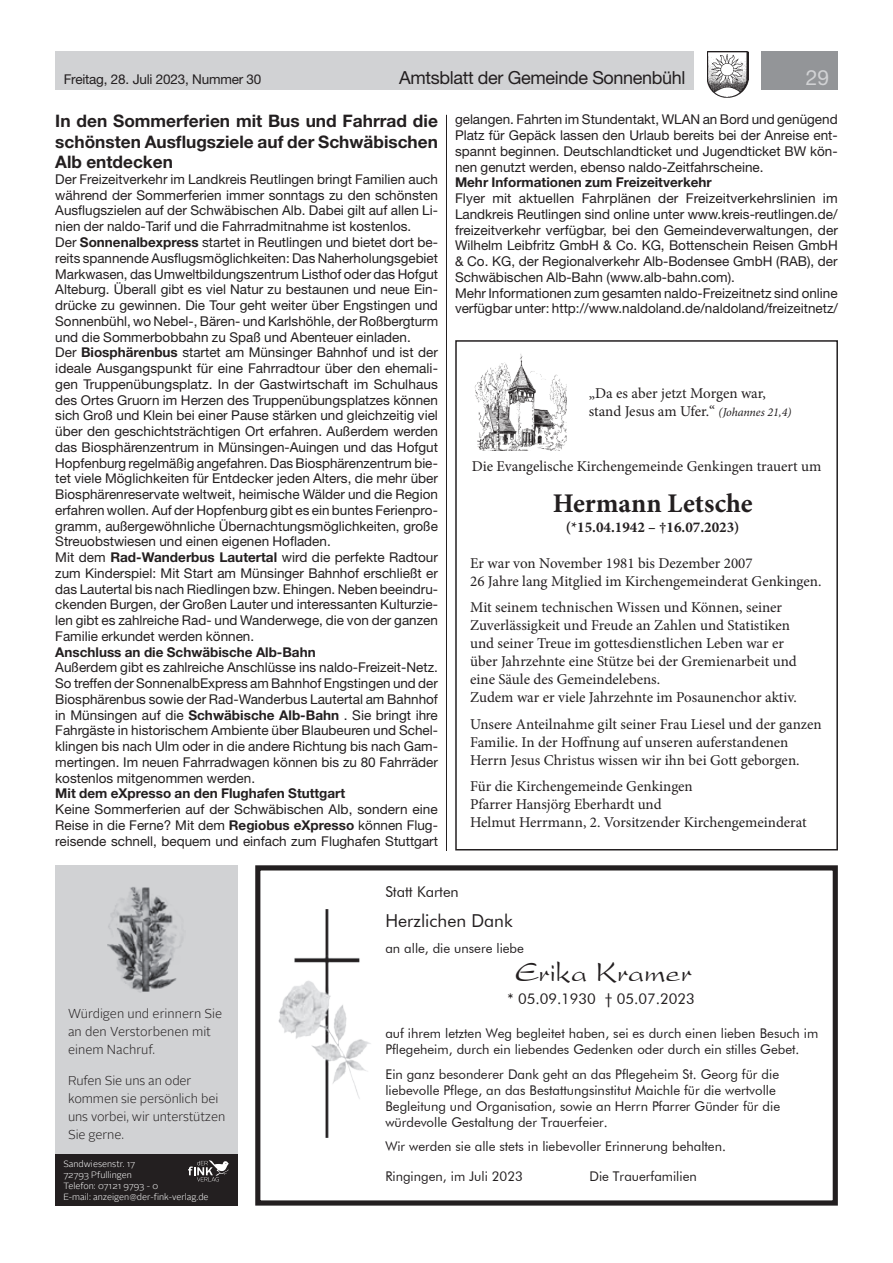
<style>
.page{position:relative;width:893px;height:1263px;background:#fff}
.page>*{position:absolute;margin:0;border:0;box-sizing:border-box;transform-origin:0 0}
.t1{font:29.7px "President Plain";color:#231f20}
.t2{font:700 27px "Minion Pro";color:#231f20}
.t3{font:21px "Helvetica Neue LT Std";color:#d1d2d4}
.t4{font:18px "Helvetica Neue LT Std";letter-spacing:-.02em;color:#231f20}
.t5{font:17.85px "Futura BT";color:#231f20}
.t6{font:700 17.25px/20.5px "Helvetica Neue LT Std";color:#231f20;text-align:justify}
.t7{font:15px/18px "Minion Pro";color:#231f20}
.t8{font:700 15px "Minion Pro";color:#231f20}
.t9{font:14.85px "Futura BT";color:#231f20}
.t10{font:13.5px/15.8px "Helvetica Neue LT Std";color:#231f20;text-align:justify}
.t11{font:700 13.5px "Helvetica Neue LT Std";color:#231f20}
.t12{font:13.35px/16px "Futura BT";color:#231f20}
.t13{font:300 12.75px/18px "Alright Web";letter-spacing:-.01em;color:#231f20}
.t14{font:300 9px/10.8px "Alright Web";color:#fff}
.s1{font-weight:700}
.s2{font-style:italic;font-size:12px}
</style>
<div class="page">
<div style="left:55px;top:51px;width:639px;height:38px;background:#d1d2d4"></div>
<div style="left:761px;top:51px;width:77px;height:38px;background:#939598"></div>
<img style="left:707px;top:51px;width:41px;height:47px">
<hr style="left:446px;top:115px;width:1px;height:735px;background:#231f20">
<svg style="left:255px;top:865px;width:583px;height:340px"></svg>
<img style="left:278px;top:909px;width:93px;height:228px">
<img style="left:475px;top:354px;width:91px;height:96px">
<div style="left:455px;top:340px;width:383px;height:510px;border:2px solid #231f20"></div>
<div style="left:55px;top:865px;width:183px;height:295px;background:#d1d2d4"></div>
<div style="left:55px;top:1154px;width:183px;height:51px;background:#231f20"></div>
<svg style="left:188px;top:1160px;width:41px;height:21px"></svg>
<img style="left:107px;top:887px;width:74px;height:105px">
<p class="t10" style="left:64px;top:71px;width:199px">Freitag, 28. Juli 2023, Nummer 30</p>
<h3 class="t4" style="left:399px;top:67px;width:288px">Amtsblatt der Gemeinde Sonnenbühl</h3>
<h3 class="t3" style="left:806px;top:65px;width:25px">29</h3>
<p class="t6" style="left:55px;top:110px;width:384px">In den Sommerferien mit Bus und Fahrrad die schönsten Ausflugsziele auf der Schwäbischen Alb entdecken</p>
<p class="t10" style="left:55px;top:171px;width:384px;text-align:left">Der Freizeitverkehr im Landkreis Reutlingen bringt Familien auch während der Sommerferien immer sonntags zu den schönsten Ausflugszielen auf der Schwäbischen Alb. Dabei gilt auf allen Li&shy;nien der naldo-Tarif und die Fahrradmitnahme ist kostenlos.<br>Der <span class="s1">Sonnenalbexpress</span> startet in Reutlingen und bietet dort be&shy;reits spannende Ausflugsmöglichkeiten: Das Naherholungsgebiet Markwasen, das Umweltbildungszentrum Listhof oder das Hofgut Alteburg. Überall gibt es viel Natur zu bestaunen und neue Ein&shy;drücke zu gewinnen. Die Tour geht weiter über Engstingen und Sonnenbühl, wo Nebel-, Bären- und Karlshöhle, der Roßbergturm und die Sommerbobbahn zu Spaß und Abenteuer einladen.<br>Der <span class="s1">Biosphärenbus</span> startet am Münsinger Bahnhof und ist der ideale Ausgangspunkt für eine Fahrradtour über den ehemali&shy;gen Truppenübungsplatz. In der Gastwirtschaft im Schulhaus des Ortes Gruorn im Herzen des Truppenübungsplatzes können sich Groß und Klein bei einer Pause stärken und gleichzeitig viel über den geschichtsträchtigen Ort erfahren. Außerdem werden das Biosphärenzentrum in Münsingen-Auingen und das Hofgut Hopfenburg regelmäßig angefahren. Das Biosphärenzentrum bie&shy;tet viele Möglichkeiten für Entdecker jeden Alters, die mehr über Biosphärenreservate weltweit, heimische Wälder und die Region erfahren wollen. Auf der Hopfenburg gibt es ein buntes Ferienpro&shy;gramm, außergewöhnliche Übernachtungsmöglichkeiten, große Streuobstwiesen und einen eigenen Hofladen.<br>Mit dem <span class="s1">Rad-Wanderbus Lautertal</span> wird die perfekte Radtour zum Kinderspiel: Mit Start am Münsinger Bahnhof erschließt er das Lautertal bis nach Riedlingen bzw. Ehingen. Neben beeindru&shy;ckenden Burgen, der Großen Lauter und interessanten Kulturzie&shy;len gibt es zahlreiche Rad- und Wanderwege, die von der ganzen Familie erkundet werden können.</p>
<p class="t11" style="left:55px;top:643px;width:262px">Anschluss an die Schwäbische Alb-Bahn</p>
<p class="t10" style="left:55px;top:659px;width:384px">Außerdem gibt es zahlreiche Anschlüsse ins naldo-Freizeit-Netz.<br>So treffen der SonnenalbExpress am Bahnhof Engstingen und der Biosphärenbus sowie der Rad-Wanderbus Lautertal am Bahnhof in Münsingen auf die <span class="s1">Schwäbische Alb-Bahn</span> . Sie bringt ihre Fahrgäste in historischem Ambiente über Blaubeuren und Schel&shy;klingen bis nach Ulm oder in die andere Richtung bis nach Gam&shy;mertingen. Im neuen Fahrradwagen können bis zu 80 Fahrräder kostenlos mitgenommen werden.</p>
<p class="t11" style="left:55px;top:785px;width:291px">Mit dem eXpresso an den Flughafen Stuttgart</p>
<p class="t10" style="left:55px;top:801px;width:384px">Keine Sommerferien auf der Schwäbischen Alb, sondern eine Reise in die Ferne? Mit dem <span class="s1">Regiobus eXpresso</span> können Flug&shy;reisende schnell, bequem und einfach zum Flughafen Stuttgart</p>
<p class="t10" style="left:455px;top:112px;width:384px">gelangen. Fahrten im Stundentakt, WLAN an Bord und genügend Platz für Gepäck lassen den Urlaub bereits bei der Anreise ent&shy;spannt beginnen. Deutschlandticket und Jugendticket BW kön&shy;nen genutzt werden, ebenso naldo-Zeitfahrscheine.</p>
<p class="t11" style="left:455px;top:174px;width:258px">Mehr Informationen zum Freizeitverkehr</p>
<p class="t10" style="left:455px;top:190px;width:384px;text-align:left">Flyer mit aktuellen Fahrplänen der Freizeitverkehrslinien im Landkreis Reutlingen sind online unter www.kreis-reutlingen.de/ freizeitverkehr verfügbar, bei den Gemeindeverwaltungen, der Wilhelm Leibfritz GmbH &amp; Co. KG, Bottenschein Reisen GmbH &amp; Co. KG, der Regionalverkehr Alb-Bodensee GmbH (RAB), der Schwäbischen Alb-Bahn (www.alb-bahn.com).<br>Mehr Informationen zum gesamten naldo-Freizeitnetz sind online verfügbar unter: http://www.naldoland.de/naldoland/freizeitnetz/</p>
<p class="t7" style="left:589px;top:384px;width:204px">„Da es aber jetzt Morgen war, stand Jesus am Ufer.“ <span class="s2">(Johannes 21,4)</span></p>
<p class="t7" style="left:472px;top:457px;width:351px">Die Evangelische Kirchengemeinde Genkingen trauert um</p>
<h2 class="t2" style="left:553px;top:484px;width:202px">Hermann Letsche</h2>
<p class="t8" style="left:566px;top:516px;width:175px">(*15.04.1942 – †16.07.2023)</p>
<p class="t7" style="left:470px;top:554px;width:353px">Er war von November 1981 bis Dezember 2007<br>26 Jahre lang Mitglied im Kirchengemeinderat Genkingen.</p>
<p class="t7" style="left:470px;top:598px;width:328px">Mit seinem technischen Wissen und Können, seiner Zuverlässigkeit und Freude an Zahlen und Statistiken und seiner Treue im gottesdienstlichen Leben war er über Jahrzehnte eine Stütze bei der Gremienarbeit und eine Säule des Gemeindelebens.<br>Zudem war er viele Jahrzehnte im Posaunenchor aktiv.</p>
<p class="t7" style="left:470px;top:715px;width:353px">Unsere Anteilnahme gilt seiner Frau Liesel und der ganzen<br>Familie. In der Hoffnung auf unseren auferstandenen<br>Herrn Jesus Christus wissen wir ihn bei Gott geborgen.</p>
<p class="t7" style="left:470px;top:777px;width:338px">Für die Kirchengemeinde Genkingen<br>Pfarrer Hansjörg Eberhardt und<br>Helmut Herrmann, 2. Vorsitzender Kirchengemeinderat</p>
<p class="t13" style="left:68px;top:1004px;width:156px">Würdigen und erinnern Sie an den Verstorbenen mit einem Nachruf.</p>
<p class="t13" style="left:68px;top:1071px;width:159px">Rufen Sie uns an oder kommen sie persönlich bei uns vorbei, wir unterstützen<br>Sie gerne.</p>
<p class="t14" style="left:63px;top:1159px;width:147px">Sandwiesenstr. 17<br>72793 Pfullingen<br>Telefon: 07121 9793 - 0<br>E-mail: anzeigen@der-fink-verlag.de</p>
<p class="t9" style="left:385px;top:885px;width:75px">Statt Karten</p>
<h3 class="t5" style="left:385px;top:913px;width:129px">Herzlichen Dank</h3>
<p class="t12" style="left:385px;top:941px;width:140px">an alle, die unsere liebe</p>
<h1 class="t1" style="left:515px;top:954px;width:178px">Erika Kramer</h1>
<p class="t9" style="left:508px;top:993px;width:189px">* 05.09.1930 † 05.07.2023</p>
<p class="t12" style="left:385px;top:1026px;width:434px">auf ihrem letzten Weg begleitet haben, sei es durch einen lieben Besuch im<br>Pflegeheim, durch ein liebendes Gedenken oder durch ein stilles Gebet.</p>
<p class="t12" style="left:385px;top:1067px;width:396px">Ein ganz besonderer Dank geht an das Pflegeheim St. Georg für die liebevolle Pflege, an das Bestattungsinstitut Maichle für die wertvolle Begleitung und Organisation, sowie an Herrn Pfarrer Günder für die würdevolle Gestaltung der Trauerfeier.</p>
<p class="t12" style="left:385px;top:1140px;width:342px">Wir werden sie alle stets in liebevoller Erinnerung behalten.</p>
<p class="t12" style="left:385px;top:1169px;width:139px">Ringingen, im Juli 2023</p>
<p class="t12" style="left:589px;top:1169px;width:109px">Die Trauerfamilien</p>
</div>
